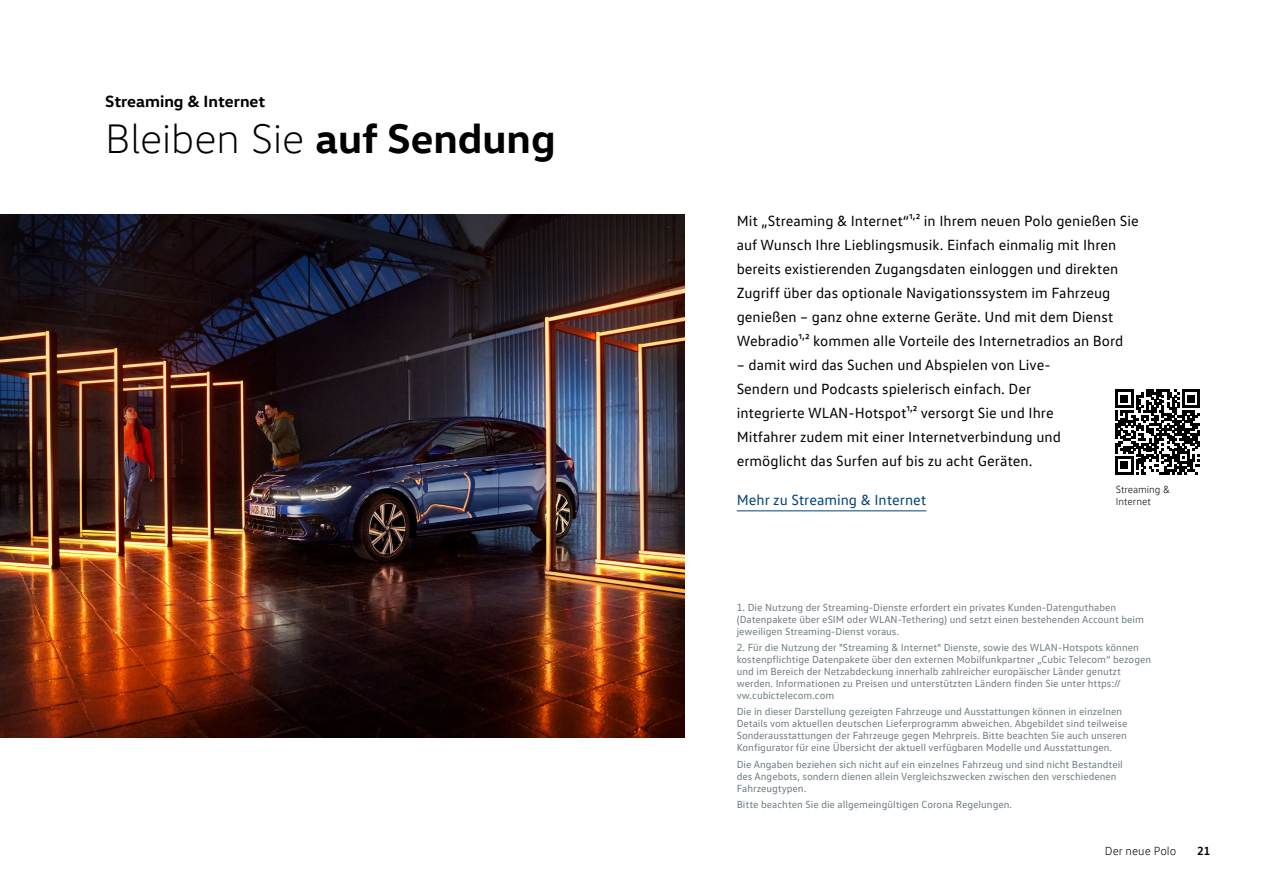
<style>
.page{position:relative;width:1263px;height:893px;background:#fff}
.page>*{position:absolute;margin:0;border:0;box-sizing:border-box;transform-origin:0 0}
.t1{font:300 42px "VW Head";color:#000}
.t2{font:700 16.5px "VW Head";color:#000}
.t3{font:15px/24px "VW Text";color:#000}
.t4{font:15px "VW Text";color:#004278}
.t5{font:300 12px "VW Text";color:#000}
.t6{font:700 12px "VW Text";color:#000}
.t7{font:10.5px/12px "VW Text";color:#6d7b81}
.t8{font:300 10.5px/12px "VW Text";color:#000}
.s1{font-weight:700}
</style>
<div class="page">
<hr style="left:737px;top:510px;width:189px;height:1px;background:#004278">
<svg style="left:1115px;top:390px;width:85px;height:84px"></svg>
<img style="left:0;top:214px;width:684px;height:523px">
<h2 class="t2" style="left:105px;top:90px;width:162px">Streaming &amp; Internet</h2>
<h1 class="t1" style="left:105px;top:114px;width:452px">Bleiben Sie <span class="s1">auf Sendung</span></h1>
<p class="t3" style="left:737px;top:208px;width:403px">Mit „Streaming &amp; Internet“¹,² in Ihrem neuen Polo genießen Sie auf Wunsch Ihre Lieblingsmusik. Einfach einmalig mit Ihren bereits existierenden Zugangsdaten einloggen und direkten Zugriff über das optionale Navigationssystem im Fahrzeug genießen – ganz ohne externe Geräte. Und mit dem Dienst Webradio¹,² kommen alle Vorteile des Internetradios an Bord</p>
<p class="t3" style="left:737px;top:352px;width:326px">– damit wird das Suchen und Abspielen von Live-Sendern und Podcasts spielerisch einfach. Der integrierte WLAN-Hotspot¹,² versorgt Sie und Ihre Mitfahrer zudem mit einer Internetverbindung und ermöglicht das Surfen auf bis zu acht Geräten.</p>
<h3 class="t4" style="left:737px;top:490px;width:191px">Mehr zu Streaming &amp; Internet</h3>
<p class="t8" style="left:1116px;top:483px;width:56px">Streaming &amp;<br>Internet</p>
<p class="t7" style="left:737px;top:601px;width:409px">1. Die Nutzung der Streaming-Dienste erfordert ein privates Kunden-Datenguthaben (Datenpakete über eSIM oder WLAN-Tethering) und setzt einen bestehenden Account beim jeweiligen Streaming-Dienst voraus.</p>
<p class="t7" style="left:737px;top:641px;width:416px">2. Für die Nutzung der "Streaming &amp; Internet" Dienste, sowie des WLAN-Hotspots können kostenpflichtige Datenpakete über den externen Mobilfunkpartner „Cubic Telecom“ bezogen und im Bereich der Netzabdeckung innerhalb zahlreicher europäischer Länder genutzt werden. Informationen zu Preisen und unterstützten Ländern finden Sie unter https:// vw.cubictelecom.com</p>
<p class="t7" style="left:737px;top:705px;width:392px">Die in dieser Darstellung gezeigten Fahrzeuge und Ausstattungen können in einzelnen Details vom aktuellen deutschen Lieferprogramm abweichen. Abgebildet sind teilweise Sonderausstattungen der Fahrzeuge gegen Mehrpreis. Bitte beachten Sie auch unseren Konfigurator für eine Übersicht der aktuell verfügbaren Modelle und Ausstattungen.</p>
<p class="t7" style="left:737px;top:758px;width:388px">Die Angaben beziehen sich nicht auf ein einzelnes Fahrzeug und sind nicht Bestandteil des Angebots, sondern dienen allein Vergleichszwecken zwischen den verschiedenen<br>Fahrzeugtypen.</p>
<p class="t7" style="left:737px;top:798px;width:277px">Bitte beachten Sie die allgemeingültigen Corona Regelungen.</p>
<p class="t5" style="left:1105px;top:843px;width:73px">Der neue Polo</p>
<p class="t6" style="left:1197px;top:843px;width:15px">21</p>
</div>
